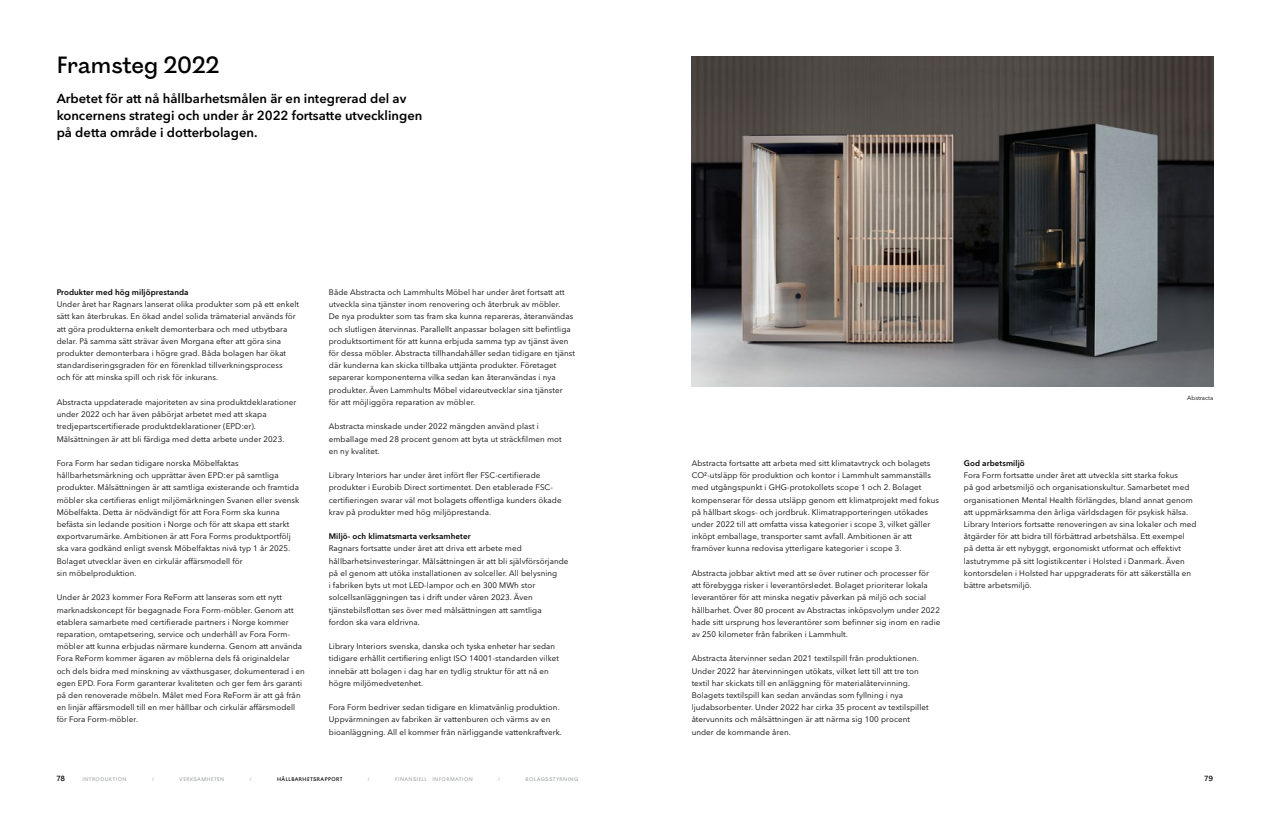
<style>
.page{position:relative;width:1270px;height:823px;background:#fff}
.page>*{position:absolute;margin:0;border:0;box-sizing:border-box;transform-origin:0 0}
.t1{font:22px "Ostia Antica";color:#000}
.t2{font:600 13px/17px "Avenir Next LT Pro";color:#000}
.t3{font:8px/12.2px "Avenir Next LT Pro";letter-spacing:.01em;color:#000}
.t4{font:600 8px "Avenir Next LT Pro";letter-spacing:.01em;color:#000}
.t5{font:7px "Ostia Antica";color:#000}
.t6{font:6px "Avenir Next LT Pro";color:#000}
.t7{font:5px "Ostia Antica";letter-spacing:.08em;color:#a8aaad}
.t8{font:5px "Ostia Antica";letter-spacing:.08em;color:#000}
</style>
<div class="page">
<img style="left:692px;top:57px;width:521px;height:329px">
<h1 class="t1" style="left:57px;top:53px;width:164px">Framsteg 2022</h1>
<h2 class="t2" style="left:57px;top:90px;width:367px">Arbetet för att nå hållbarhetsmålen är en integrerad del av koncernens strategi och under år 2022 fortsatte utvecklingen på detta område i dotterbolagen.</h2>
<p class="t4" style="left:57px;top:287px;width:133px">Produkter med hög miljöprestanda</p>
<p class="t3" style="left:57px;top:298px;width:244px">Under året har Ragnars lanserat olika produkter som på ett enkelt sätt kan återbrukas. En ökad andel solida trämaterial används för att göra produkterna enkelt demonterbara och med utbytbara delar. På samma sätt strävar även Morgana efter att göra sina produkter demonterbara i högre grad. Båda bolagen har ökat standardiseringsgraden för en förenklad tillverkningsprocess<br>och för att minska spill och risk för inkurans.</p>
<p class="t3" style="left:57px;top:395px;width:241px">Abstracta uppdaterade majoriteten av sina produktdeklarationer under 2022 och har även påbörjat arbetet med att skapa tredjepartscertifierade produktdeklarationer (EPD:er).<br>Målsättningen är att bli färdiga med detta arbete under 2023.</p>
<p class="t3" style="left:57px;top:456px;width:244px">Fora Form har sedan tidigare norska Möbelfaktas hållbarhetsmärkning och upprättar även EPD:er på samtliga produkter. Målsättningen är att samtliga existerande och framtida möbler ska certifieras enligt miljömärkningen Svanen eller svensk Möbelfakta. Detta är nödvändigt för att Fora Form ska kunna befästa sin ledande position i Norge och för att skapa ett starkt exportvarumärke. Ambitionen är att Fora Forms produktportfölj ska vara godkänd enligt svensk Möbelfaktas nivå typ 1 år 2025.<br>Bolaget utvecklar även en cirkulär affärsmodell för<br>sin möbelproduktion.</p>
<p class="t3" style="left:57px;top:591px;width:250px">Under år 2023 kommer Fora ReForm att lanseras som ett nytt marknadskoncept för begagnade Fora Form-möbler. Genom att etablera samarbete med certifierade partners i Norge kommer reparation, omtapetsering, service och underhåll av Fora Form&shy;möbler att kunna erbjudas närmare kunderna. Genom att använda Fora ReForm kommer ägaren av möblerna dels få originaldelar och dels bidra med minskning av växthusgaser, dokumenterad i en egen EPD. Fora Form garanterar kvaliteten och ger fem års garanti på den renoverade möbeln. Målet med Fora ReForm är att gå från en linjär affärsmodell till en mer hållbar och cirkulär affärsmodell för Fora Form-möbler.</p>
<p class="t3" style="left:329px;top:286px;width:248px">Både Abstracta och Lammhults Möbel har under året fortsatt att utveckla sina tjänster inom renovering och återbruk av möbler.<br>De nya produkter som tas fram ska kunna repareras, återanvändas och slutligen återvinnas. Parallellt anpassar bolagen sitt befintliga produktsortiment för att kunna erbjuda samma typ av tjänst även för dessa möbler. Abstracta tillhandahåller sedan tidigare en tjänst där kunderna kan skicka tillbaka uttjänta produkter. Företaget separerar komponenterna vilka sedan kan återanvändas i nya produkter. Även Lammhults Möbel vidareutvecklar sina tjänster<br>för att möjliggöra reparation av möbler.</p>
<p class="t3" style="left:329px;top:420px;width:234px">Abstracta minskade under 2022 mängden använd plast i emballage med 28 procent genom att byta ut sträckfilmen mot en ny kvalitet.</p>
<p class="t3" style="left:329px;top:469px;width:234px">Library Interiors har under året infört fler FSC-certifierade produkter i Eurobib Direct sortimentet. Den etablerade FSC&shy;certifieringen svarar väl mot bolagets offentliga kunders ökade krav på produkter med hög miljöprestanda.</p>
<p class="t4" style="left:329px;top:531px;width:143px">Miljö- och klimatsmarta verksamheter</p>
<p class="t3" style="left:329px;top:542px;width:241px">Ragnars fortsatte under året att driva ett arbete med hållbarhetsinvesteringar. Målsättningen är att bli självförsörjande på el genom att utöka installationen av solceller. All belysning<br>i fabriken byts ut mot LED-lampor och en 300 MWh stor solcellsanläggningen tas i drift under våren 2023. Även tjänstebilsflottan ses över med målsättningen att samtliga fordon ska vara eldrivna.</p>
<p class="t3" style="left:329px;top:639px;width:232px">Library Interiors svenska, danska och tyska enheter har sedan tidigare erhållit certifiering enligt ISO 14001-standarden vilket innebär att bolagen i dag har en tydlig struktur för att nå en högre miljömedvetenhet.</p>
<p class="t3" style="left:329px;top:700px;width:235px">Fora Form bedriver sedan tidigare en klimatvänlig produktion.<br>Uppvärmningen av fabriken är vattenburen och värms av en bioanläggning. All el kommer från närliggande vattenkraftverk.</p>
<p class="t3" style="left:692px;top:456px;width:249px">Abstracta fortsatte att arbeta med sitt klimatavtryck och bolagets CO²-utsläpp för produktion och kontor i Lammhult sammanställs med utgångspunkt i GHG-protokollets scope 1 och 2. Bolaget kompenserar för dessa utsläpp genom ett klimatprojekt med fokus på hållbart skogs- och jordbruk. Klimatrapporteringen utökades under 2022 till att omfatta vissa kategorier i scope 3, vilket gäller inköpt emballage, transporter samt avfall. Ambitionen är att framöver kunna redovisa ytterligare kategorier i scope 3.</p>
<p class="t3" style="left:692px;top:566px;width:250px">Abstracta jobbar aktivt med att se över rutiner och processer för<br>att förebygga risker i leverantörsledet. Bolaget prioriterar lokala leverantörer för att minska negativ påverkan på miljö och social hållbarhet. Över 80 procent av Abstractas inköpsvolym under 2022 hade sitt ursprung hos leverantörer som befinner sig inom en radie av 250 kilometer från fabriken i Lammhult.</p>
<p class="t3" style="left:692px;top:652px;width:238px">Abstracta återvinner sedan 2021 textilspill från produktionen.<br>Under 2022 har återvinningen utökats, vilket lett till att tre ton textil har skickats till en anläggning för materialåtervinning.<br>Bolagets textilspill kan sedan användas som fyllning i nya ljudabsorbenter. Under 2022 har cirka 35 procent av textilspillet återvunnits och målsättningen är att närma sig 100 procent under de kommande åren.</p>
<p class="t6" style="left:1187px;top:393px;width:27px">Abstracta</p>
<p class="t4" style="left:964px;top:458px;width:62px">God arbetsmiljö</p>
<p class="t3" style="left:964px;top:469px;width:234px">Fora Form fortsatte under året att utveckla sitt starka fokus<br>på god arbetsmiljö och organisationskultur. Samarbetet med organisationen Mental Health förlängdes, bland annat genom att uppmärksamma den årliga världsdagen för psykisk hälsa.<br>Library Interiors fortsatte renoveringen av sina lokaler och med åtgärder för att bidra till förbättrad arbetshälsa. Ett exempel<br>på detta är ett nybyggt, ergonomiskt utformat och effektivt lastutrymme på sitt logistikcenter i Holsted i Danmark. Även kontorsdelen i Holsted har uppgraderats för att säkerställa en bättre arbetsmiljö.</p>
<p class="t5" style="left:57px;top:774px;width:10px">78</p>
<p class="t7" style="left:82px;top:776px;width:46px">INTRODUKTION</p>
<p class="t7" style="left:152px;top:776px;width:3px">/</p>
<p class="t7" style="left:179px;top:776px;width:47px">VERKSAMHETEN</p>
<p class="t7" style="left:250px;top:776px;width:3px">/</p>
<p class="t8" style="left:277px;top:776px;width:67px">HÅLLBARHETSRAPPORT</p>
<p class="t7" style="left:368px;top:776px;width:3px">/</p>
<p class="t7" style="left:395px;top:776px;width:79px">FINANSIELL INFORMATION</p>
<p class="t7" style="left:498px;top:776px;width:3px">/</p>
<p class="t7" style="left:526px;top:776px;width:54px">BOLAGSSTYRNING</p>
<p class="t5" style="left:1205px;top:774px;width:10px">79</p>
</div>
